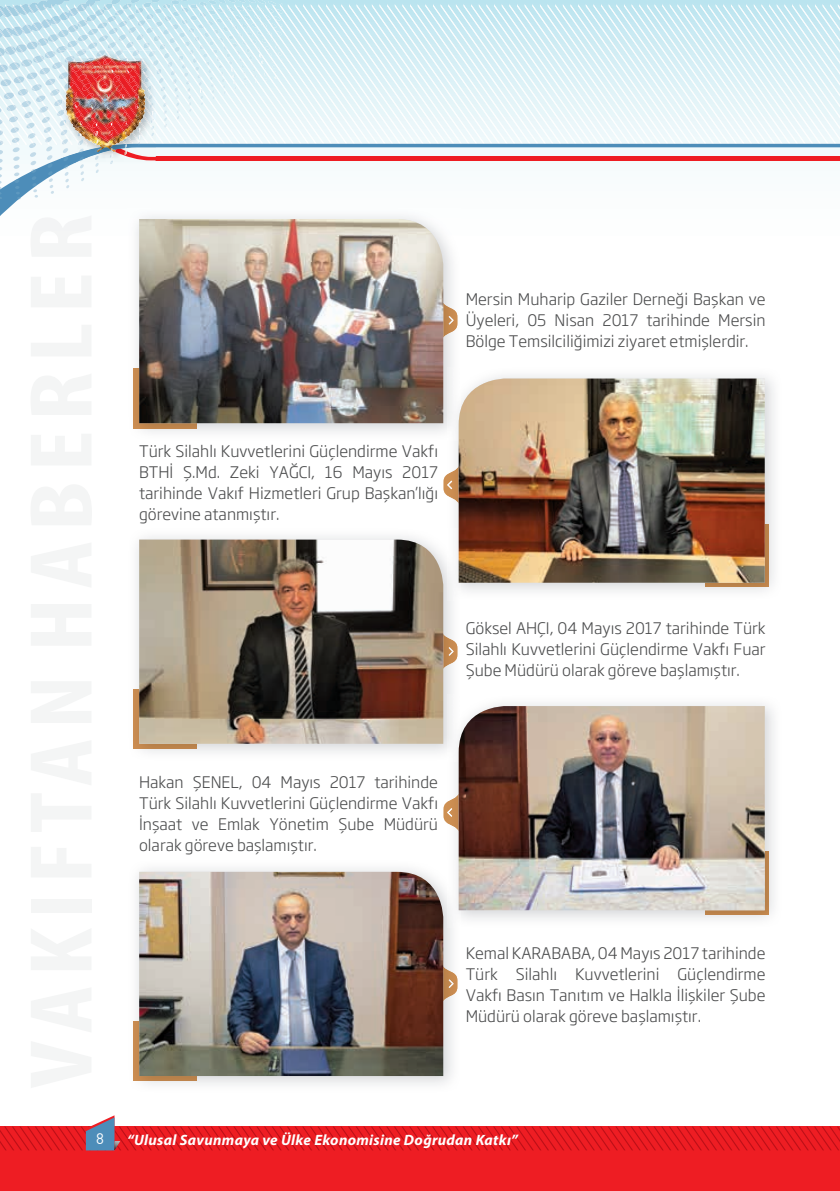
<style>
.page{position:relative;width:840px;height:1191px;background:#fff}
.page>*{position:absolute;margin:0;border:0;box-sizing:border-box;transform-origin:0 0}
.t1{font:300 15.75px/21px "Soho Gothic Pro";color:#4b4c4d;text-align:justify}
.t2{font:italic 700 15px "Myriad Pro";letter-spacing:.02em;color:#fff}
.t3{font:15px "DIN Bek";color:#fff}
</style>
<div class="page">
<img style="left:283px;top:22px;width:553px;height:121px">
<img style="left:283px;top:4px;width:557px;height:18px">
<div style="left:0;top:1126px;width:840px;height:65px;background:#ee1d23"></div>
<svg style="left:0;top:143px;width:840px;height:73px"></svg>
<svg style="left:0;top:1115px;width:840px;height:35px"></svg>
<svg style="left:0;top:0;width:283px;height:199px"></svg>
<img style="left:128px;top:208px;width:332px;height:224px">
<svg style="left:443px;top:301px;width:14px;height:38px"></svg>
<img style="left:134px;top:369px;width:62px;height:59px">
<img style="left:139px;top:219px;width:304px;height:204px">
<img style="left:133px;top:536px;width:325px;height:217px">
<svg style="left:443px;top:632px;width:14px;height:38px"></svg>
<img style="left:134px;top:689px;width:62px;height:59px">
<img style="left:139px;top:539px;width:304px;height:205px">
<img style="left:133px;top:868px;width:325px;height:217px">
<svg style="left:443px;top:965px;width:14px;height:37px"></svg>
<img style="left:134px;top:1021px;width:62px;height:59px">
<img style="left:139px;top:872px;width:304px;height:204px">
<img style="left:455px;top:375px;width:319px;height:217px">
<img style="left:447px;top:367px;width:13px;height:73px">
<img style="left:447px;top:528px;width:13px;height:72px">
<svg style="left:443px;top:466px;width:16px;height:38px"></svg>
<img style="left:705px;top:524px;width:64px;height:62px">
<img style="left:459px;top:378px;width:306px;height:205px">
<img style="left:455px;top:703px;width:319px;height:217px">
<img style="left:447px;top:694px;width:13px;height:67px">
<img style="left:447px;top:860px;width:13px;height:67px">
<svg style="left:443px;top:793px;width:16px;height:38px"></svg>
<img style="left:705px;top:852px;width:64px;height:62px">
<img style="left:459px;top:706px;width:306px;height:204px">
<p class="t1" style="left:466px;top:290px;width:301px">Mersin Muharip Gaziler Derneği Başkan ve Üyeleri, 05 Nisan 2017 tarihinde Mersin Bölge Temsilciliğimizi ziyaret etmişlerdir.</p>
<p class="t1" style="left:139px;top:441px;width:300px">Türk Silahlı Kuvvetlerini Güçlendirme Vakfı BTHİ Ş.Md. Zeki YAĞCI, 16 Mayıs 2017 tarihinde Vakıf Hizmetleri Grup Başkan’lığı görevine atanmıştır.</p>
<p class="t1" style="left:466px;top:619px;width:301px">Göksel AHÇI, 04 Mayıs 2017 tarihinde Türk Silahlı Kuvvetlerini Güçlendirme Vakfı Fuar Şube Müdürü olarak göreve başlamıştır.</p>
<p class="t1" style="left:139px;top:772px;width:300px">Hakan ŞENEL, 04 Mayıs 2017 tarihinde Türk Silahlı Kuvvetlerini Güçlendirme Vakfı İnşaat ve Emlak Yönetim Şube Müdürü olarak göreve başlamıştır.</p>
<p class="t1" style="left:466px;top:944px;width:301px">Kemal KARABABA, 04 Mayıs 2017 tarihinde Türk Silahlı Kuvvetlerini Güçlendirme Vakfı Basın Tanıtım ve Halkla İlişkiler Şube Müdürü olarak göreve başlamıştır.</p>
<p class="t3" style="left:96px;top:1133px;width:9px">8</p>
<p class="t2" style="left:127px;top:1131px;width:392px">“Ulusal Savunmaya ve Ülke Ekonomisine Doğrudan Katkı”</p>
</div>
